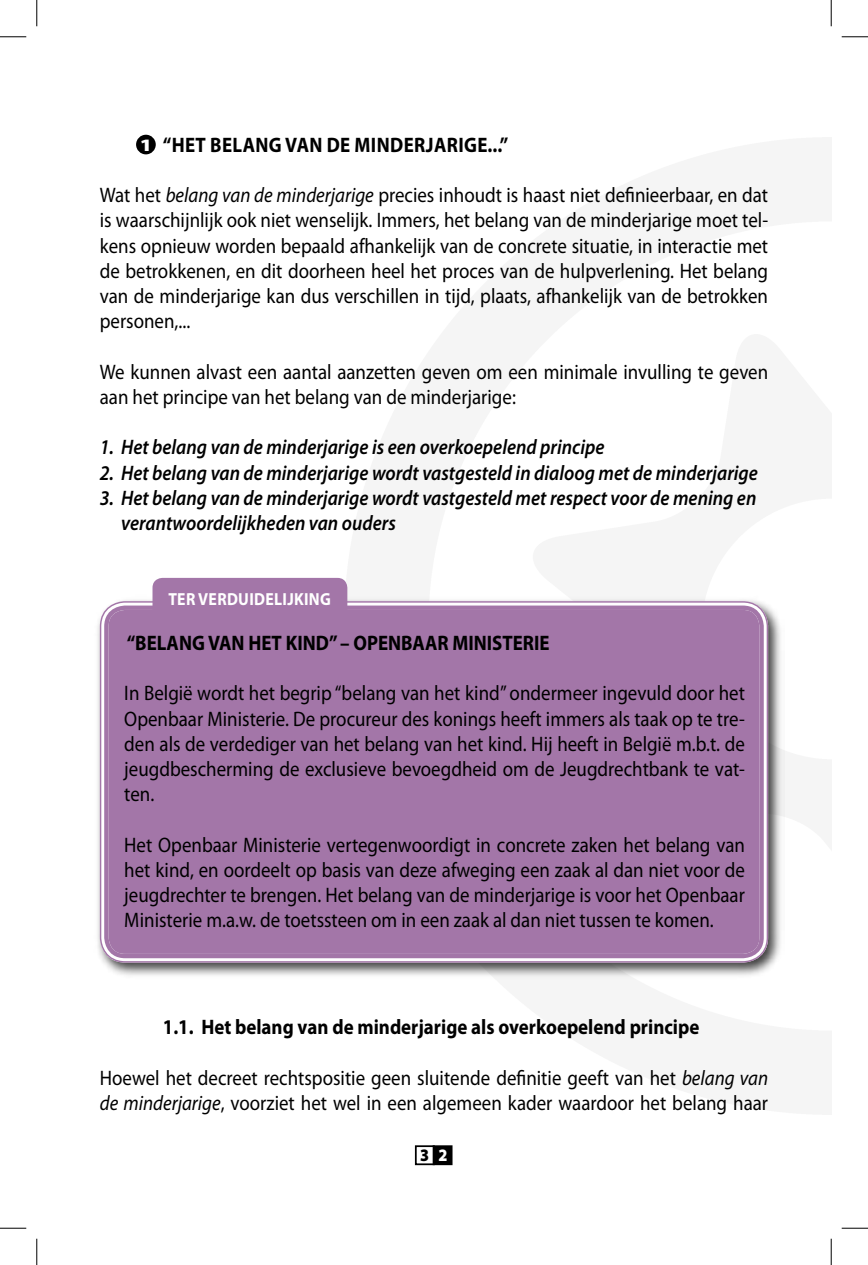
<style>
.page{position:relative;width:868px;height:1265px;background:#fff}
.page>*{position:absolute;margin:0;border:0;box-sizing:border-box;transform-origin:0 0}
.t1{font:21px/25.2px "Myriad Pro";color:#000;text-align:justify;scale:.9 1}
.t2{font:italic 600 21px/25.2px "Myriad Pro";color:#000;scale:.9 1}
.t3{font:700 21px "Myriad Pro";color:#000;scale:.9 1}
.t4{font:700 21px "Myriad Pro";letter-spacing:.02em;color:#000;scale:.9 1}
.t5{font:700 17.5px "Myriad Pro";letter-spacing:.02em;color:#fff;scale:.9 1}
.t6{font:900 17.5px "Myriad Pro";color:#000;scale:.9 1}
.t7{font:900 17.5px "Myriad Pro";color:#fff;scale:1.25 1}
.s1{font-style:italic}
.s2{color:#fff}
</style>
<div class="page">
<div style="left:415px;top:1144px;width:19px;height:20px;border:2px solid #000"></div>
<div style="left:433px;top:1145px;width:18px;height:18px;background:#000"></div>
<div style="left:432px;top:1144px;width:20px;height:20px;border:2px solid #000"></div>
<div style="left:93px;top:594px;width:691px;height:385px;background:#000;opacity:.75"></div>
<svg style="left:99px;top:600px;width:669px;height:361px"></svg>
<div style="left:102px;top:603px;width:663px;height:352px;background:#a376a8"></div>
<div style="left:152px;top:577px;width:195px;height:56px;background:#a376a8"></div>
<div style="left:136px;top:135px;width:20px;height:19px;background:#000;border-radius:50%"></div>
<svg style="left:0;top:36px;width:26px;height:1px"></svg>
<svg style="left:841px;top:36px;width:26px;height:1px"></svg>
<svg style="left:0;top:1227px;width:26px;height:1px"></svg>
<svg style="left:841px;top:1227px;width:26px;height:1px"></svg>
<svg style="left:36px;top:0;width:1px;height:26px"></svg>
<svg style="left:36px;top:1238px;width:1px;height:26px"></svg>
<svg style="left:830px;top:0;width:1px;height:26px"></svg>
<svg style="left:830px;top:1238px;width:1px;height:26px"></svg>
<p class="t4" style="left:163px;top:133px;width:385px">“HET BELANG VAN DE MINDERJARIGE...”</p>
<p class="t1" style="left:100px;top:183px;width:743px">Wat het <span class="s1">belang van de minderjarige</span> precies inhoudt is haast niet definieerbaar, en dat is waarschijnlijk ook niet wenselijk. Immers, het belang van de minderjarige moet tel&shy;kens opnieuw worden bepaald afhankelijk van de concrete situatie, in interactie met de betrokkenen, en dit doorheen heel het proces van de hulpverlening. Het belang van de minderjarige kan dus verschillen in tijd, plaats, afhankelijk van de betrokken personen,...</p>
<p class="t1" style="left:100px;top:359px;width:743px">We kunnen alvast een aantal aanzetten geven om een minimale invulling te geven aan het principe van het belang van de minderjarige:</p>
<p class="t2" style="left:100px;top:435px;width:562px">1. Het belang van de minderjarige is een overkoepelend principe</p>
<p class="t2" style="left:100px;top:460px;width:732px">2. Het belang van de minderjarige wordt vastgesteld in dialoog met de minderjarige</p>
<p class="t2" style="left:121px;top:485px;width:707px;text-indent:-21px">3. Het belang van de minderjarige wordt vastgesteld met respect voor de mening en verantwoordelijkheden van ouders</p>
<p class="t7" style="left:140px;top:135px;width:12px">1</p>
<p class="t5" style="left:168px;top:589px;width:182px">TER VERDUIDELIJKING</p>
<p class="t3" style="left:127px;top:631px;width:471px">“BELANG VAN HET KIND” – OPENBAAR MINISTERIE</p>
<p class="t1" style="left:124px;top:681px;width:691px">In België wordt het begrip “belang van het kind” ondermeer ingevuld door het Openbaar Ministerie. De procureur des konings heeft immers als taak op te tre&shy;den als de verdediger van het belang van het kind. Hij heeft in België m.b.t. de jeugdbescherming de exclusieve bevoegdheid om de Jeugdrechtbank te vat&shy;ten.</p>
<p class="t1" style="left:124px;top:832px;width:691px">Het Openbaar Ministerie vertegenwoordigt in concrete zaken het belang van het kind, en oordeelt op basis van deze afweging een zaak al dan niet voor de jeugdrechter te brengen. Het belang van de minderjarige is voor het Openbaar Ministerie m.a.w. de toetssteen om in een zaak al dan niet tussen te komen.</p>
<p class="t3" style="left:163px;top:1015px;width:597px">1.1. Het belang van de minderjarige als overkoepelend principe</p>
<p class="t1" style="left:100px;top:1065px;width:743px">Hoewel het decreet rechtspositie geen sluitende definitie geeft van het <span class="s1">belang van de minderjarige</span>, voorziet het wel in een algemeen kader waardoor het belang haar</p>
<p class="t6" style="left:420px;top:1144px;width:32px">3 <span class="s2">2</span></p>
</div>
